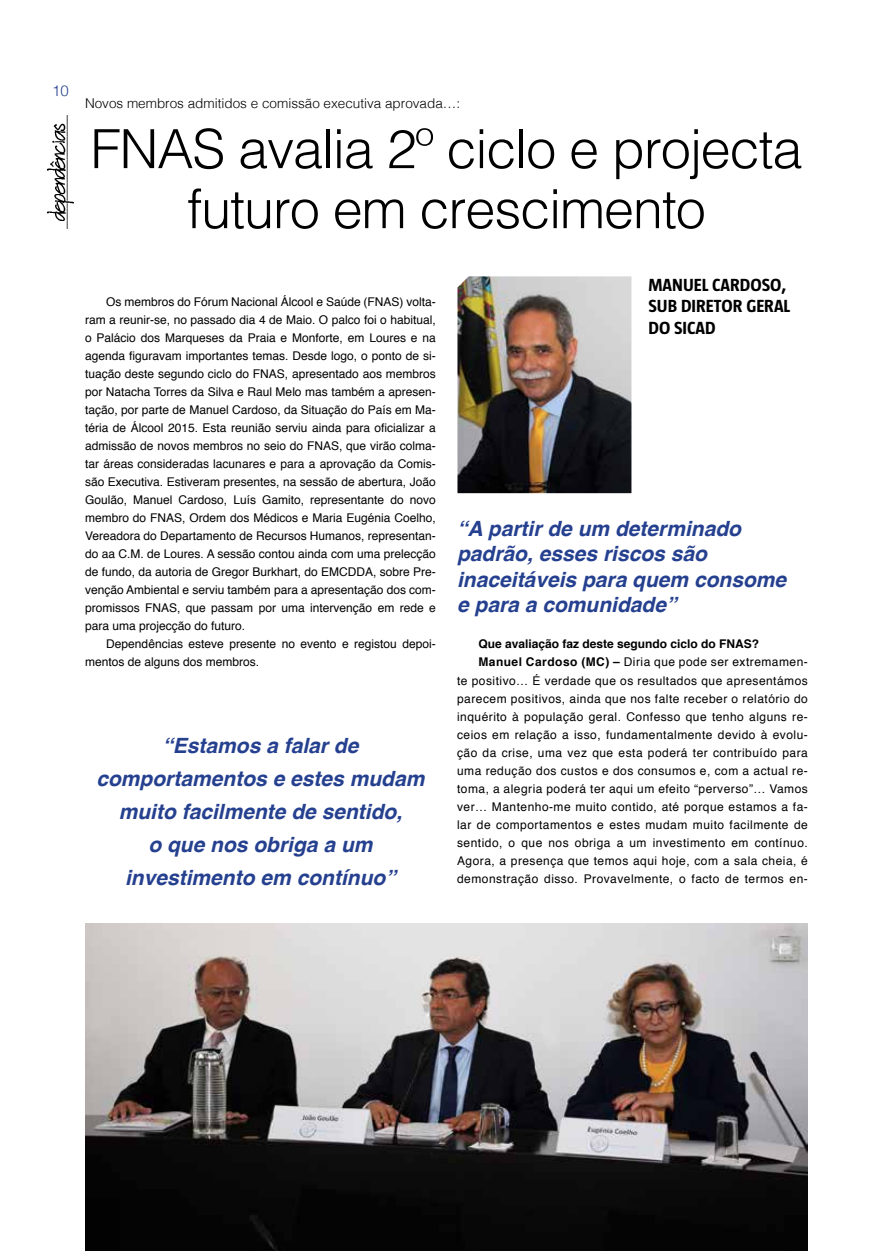
<style>
.page{position:relative;width:893px;height:1251px;background:#fff}
.page>*{position:absolute;margin:0;border:0;box-sizing:border-box;transform-origin:0 0}
.t1{font:300 54px/60px "Helvetica";letter-spacing:-.02em;color:#000;text-align:center}
.t2{font:italic 700 21px/33px "Helvetica";color:#25408f}
.t3{font:700 18px/21.6px "Taz";color:#000}
.t4{font:300 15px "Helvetica";color:#25408f}
.t5{font:300 13.5px "Helvetica";color:#000}
.t6{font:12px/18px "Helvetica";letter-spacing:.04em;color:#000;text-align:justify}
.t7{font:12px/18px "Helvetica";color:#000}
.t8{font:700 12px "Helvetica";color:#000}
.s1{font-weight:700}
</style>
<div class="page">
<img style="left:48px;top:115px;width:25px;height:113px">
<img style="left:457px;top:276px;width:174px;height:217px">
<img style="left:85px;top:923px;width:723px;height:327px">
<p class="t4" style="left:52px;top:78px;width:18px">10</p>
<p class="t5" style="left:85px;top:92px;width:377px">Novos membros admitidos e comissão executiva aprovada…:</p>
<h1 class="t1" style="left:90px;top:115px;width:713px">FNAS avalia 2º ciclo e projecta futuro em crescimento</h1>
<p class="t6" style="left:85px;top:293px;width:352px;text-indent:21px">Os membros do Fórum Nacional Álcool e Saúde (FNAS) volta&shy;ram a reunir-se, no passado dia 4 de Maio. O palco foi o habitual, o Palácio dos Marqueses da Praia e Monforte, em Loures e na agenda figuravam importantes temas. Desde logo, o ponto de si&shy;tuação deste segundo ciclo do FNAS, apresentado aos membros por Natacha Torres da Silva e Raul Melo mas também a apresen&shy;tação, por parte de Manuel Cardoso, da Situação do País em Ma&shy;téria de Álcool 2015. Esta reunião serviu ainda para oficializar a admissão de novos membros no seio do FNAS, que virão colma&shy;tar áreas consideradas lacunares e para a aprovação da Comis&shy;são Executiva. Estiveram presentes, na sessão de abertura, João Goulão, Manuel Cardoso, Luís Gamito, representante do novo membro do FNAS, Ordem dos Médicos e Maria Eugénia Coelho, Vereadora do Departamento de Recursos Humanos, representan&shy;do aa C.M. de Loures. A sessão contou ainda com uma prelecção de fundo, da autoria de Gregor Burkhart, do EMCDDA, sobre Pre&shy;venção Ambiental e serviu também para a apresentação dos com&shy;promissos FNAS, que passam por uma intervenção em rede e para uma projecção do futuro.</p>
<p class="t7" style="left:85px;top:635px;width:352px;text-indent:21px">Dependências esteve presente no evento e registou depoi&shy;mentos de alguns dos membros.</p>
<h2 class="t2" style="left:96px;top:729px;width:329px;text-align:center">“Estamos a falar de comportamentos e estes mudam muito facilmente de sentido,<br>o que nos obriga a um investimento em contínuo”</h2>
<h3 class="t3" style="left:648px;top:273px;width:143px">MANUEL CARDOSO,<br>SUB DIRETOR GERAL<br>DO SICAD</h3>
<h2 class="t2" style="left:457px;top:516px;width:331px;line-height:25.2px">“A partir de um determinado padrão, esses riscos são inaceitáveis para quem consome e para a comunidade”</h2>
<p class="t8" style="left:478px;top:634px;width:282px">Que avaliação faz deste segundo ciclo do FNAS?</p>
<p class="t6" style="left:478px;top:653px;width:331px"><span class="s1">Manuel Cardoso (MC) –</span> Diria que pode ser extremamen-</p>
<p class="t6" style="left:457px;top:671px;width:352px">te positivo… É verdade que os resultados que apresentámos</p>
<p class="t6" style="left:457px;top:689px;width:352px">parecem positivos, ainda que nos falte receber o relatório do</p>
<p class="t6" style="left:457px;top:707px;width:352px">inquérito à população geral. Confesso que tenho alguns re-</p>
<p class="t6" style="left:457px;top:725px;width:352px">ceios em relação a isso, fundamentalmente devido à evolu-</p>
<p class="t6" style="left:457px;top:743px;width:352px">ção da crise, uma vez que esta poderá ter contribuído para</p>
<p class="t6" style="left:457px;top:761px;width:352px">uma redução dos custos e dos consumos e, com a actual re-</p>
<p class="t6" style="left:457px;top:779px;width:352px">toma, a alegria poderá ter aqui um efeito “perverso”… Vamos</p>
<p class="t6" style="left:457px;top:797px;width:352px">ver… Mantenho-me muito contido, até porque estamos a fa-</p>
<p class="t6" style="left:457px;top:815px;width:352px">lar de comportamentos e estes mudam muito facilmente de</p>
<p class="t6" style="left:457px;top:833px;width:352px">sentido, o que nos obriga a um investimento em contínuo.</p>
<p class="t6" style="left:457px;top:851px;width:352px">Agora, a presença que temos aqui hoje, com a sala cheia, é</p>
<p class="t6" style="left:457px;top:869px;width:352px">demonstração disso. Provavelmente, o facto de termos en-</p>
</div>
